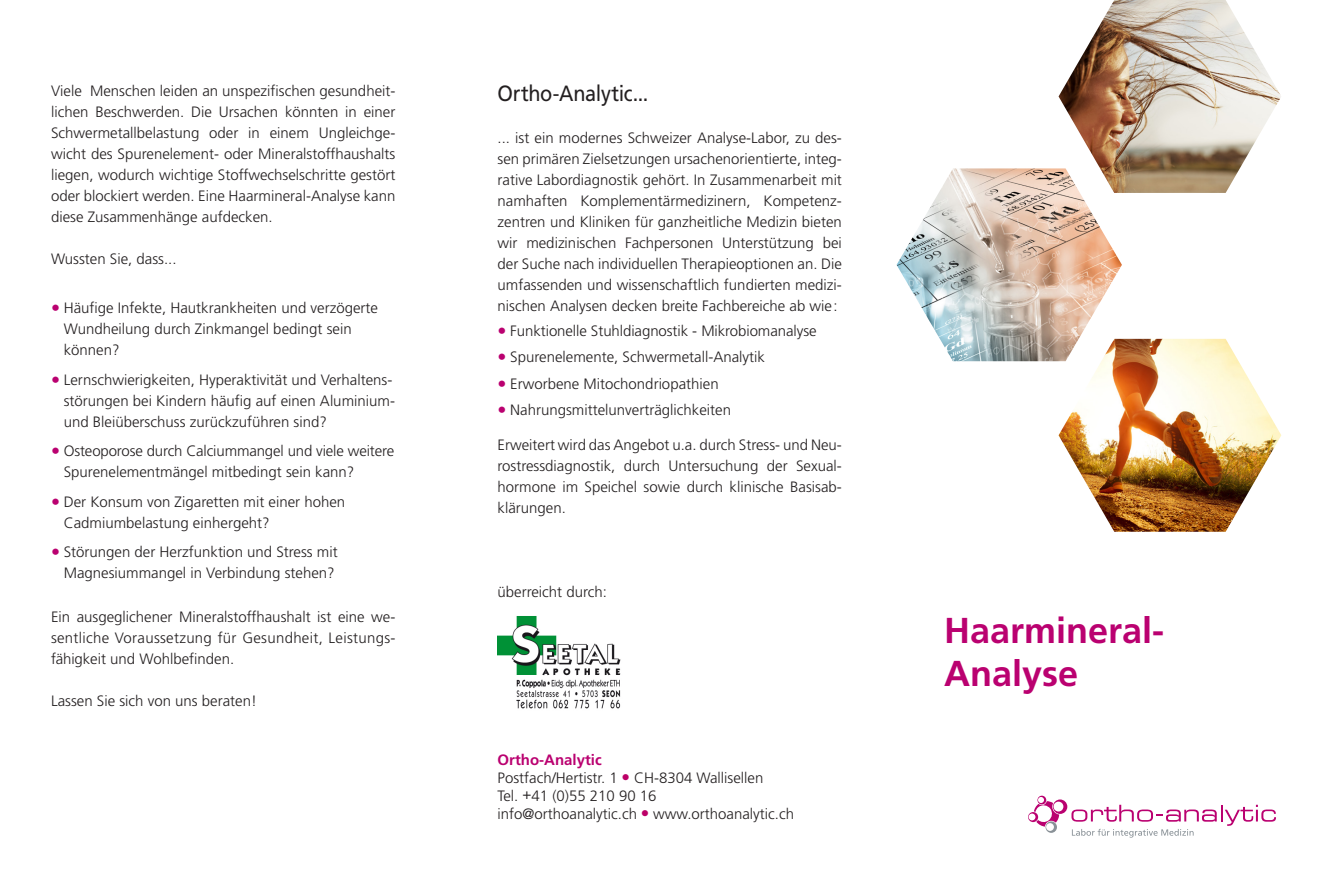
<style>
.page{position:relative;width:1331px;height:893px;background:#fff}
.page>*{position:absolute;margin:0;border:0;box-sizing:border-box;transform-origin:0 0}
.t1{font:700 36px "Frutiger LT Std";color:#ba0170}
.Titel_1{font:22.05px "Frutiger LT Std";letter-spacing:-.015em;color:#231f20;scale:.9 1}
.Lauftext{font:300 15px/21px "Frutiger LT Std";color:#231f20;text-align:justify}
.Lauftext-2{font:700 15px "Frutiger LT Std";color:#ba0170}
.s1{font-size:18px;color:#ba0170}
.s2{color:#bc0067}
</style>
<div class="page">
<svg style="left:1028px;top:796px;width:248px;height:42px"></svg>
<img style="left:1058px;top:339px;width:223px;height:193px">
<img style="left:896px;top:168px;width:226px;height:193px">
<img style="left:1058px;top:0;width:223px;height:193px">
<img style="left:497px;top:616px;width:124px;height:93px">
<p class="Lauftext" style="left:51px;top:81px;width:346px">Viele Menschen leiden an unspezifischen gesundheit&shy;lichen Beschwerden. Die Ursachen könnten in einer Schwermetallbelastung oder in einem Ungleichge&shy;wicht des Spurenelement- oder Mineralstoffhaushalts liegen, wodurch wichtige Stoffwechselschritte gestört oder blockiert werden. Eine Haarmineral-Analyse kann diese Zusammenhänge aufdecken.</p>
<p class="Lauftext" style="left:51px;top:249px;width:127px">Wussten Sie, dass...</p>
<p class="Lauftext" style="left:64px;top:298px;width:316px;text-align:left;text-indent:-13px"><span class="s1">•</span> Häufige Infekte, Hautkrankheiten und verzögerte<br>Wundheilung durch Zinkmangel bedingt sein können?</p>
<p class="Lauftext" style="left:64px;top:369px;width:333px;text-align:left;text-indent:-13px"><span class="s1">•</span> Lernschwierigkeiten, Hyperaktivität und Verhaltens&shy;störungen bei Kindern häufig auf einen Aluminium&shy;und Bleiüberschuss zurückzuführen sind?</p>
<p class="Lauftext" style="left:64px;top:441px;width:332px;text-indent:-13px"><span class="s1">•</span> Osteoporose durch Calciummangel und viele weitere<br>Spurenelementmängel mitbedingt sein kann?</p>
<p class="Lauftext" style="left:64px;top:491px;width:283px;text-indent:-13px"><span class="s1">•</span> Der Konsum von Zigaretten mit einer hohen<br>Cadmiumbelastung einhergeht?</p>
<p class="Lauftext" style="left:51px;top:542px;width:288px;text-align:right"><span class="s1">•</span> Störungen der Herzfunktion und Stress mit<br>Magnesiummangel in Verbindung stehen?</p>
<p class="Lauftext" style="left:51px;top:606px;width:346px">Ein ausgeglichener Mineralstoffhaushalt ist eine we&shy;sentliche Voraussetzung für Gesundheit, Leistungs&shy;fähigkeit und Wohlbefinden.</p>
<p class="Lauftext" style="left:51px;top:690px;width:207px">Lassen Sie sich von uns beraten!</p>
<p class="Titel_1" style="left:497px;top:80px;width:169px">Ortho-Analytic...</p>
<p class="Lauftext" style="left:497px;top:127px;width:346px">... ist ein modernes Schweizer Analyse-Labor, zu des&shy;sen primären Zielsetzungen ursachenorientierte, integ&shy;rative Labordiagnostik gehört. In Zusammenarbeit mit namhaften Komplementärmedizinern, Kompetenz&shy;zentren und Kliniken für ganzheitliche Medizin bieten wir medizinischen Fachpersonen Unterstützung bei der Suche nach individuellen Therapieoptionen an. Die umfassenden und wissenschaftlich fundierten medizi&shy;nischen Analysen decken breite Fachbereiche ab wie:</p>
<p class="Lauftext" style="left:497px;top:320px;width:321px"><span class="s1">•</span> Funktionelle Stuhldiagnostik - Mikrobiomanalyse</p>
<p class="Lauftext" style="left:497px;top:347px;width:269px"><span class="s1">•</span> Spurenelemente, Schwermetall-Analytik</p>
<p class="Lauftext" style="left:497px;top:373px;width:223px"><span class="s1">•</span> Erworbene Mitochondriopathien</p>
<p class="Lauftext" style="left:497px;top:400px;width:235px"><span class="s1">•</span> Nahrungsmittelunverträglichkeiten</p>
<p class="Lauftext" style="left:497px;top:434px;width:346px">Erweitert wird das Angebot u.a. durch Stress- und Neu&shy;rostressdiagnostik, durch Untersuchung der Sexual&shy;hormone im Speichel sowie durch klinische Basisab&shy;klärungen.</p>
<p class="Lauftext" style="left:497px;top:581px;width:111px">überreicht durch:</p>
<p class="Lauftext-2" style="left:497px;top:751px;width:106px">Ortho-Analytic</p>
<p class="Lauftext" style="left:497px;top:767px;width:267px">Postfach/Hertistr. 1 <span class="s2">●</span> CH-8304 Wallisellen</p>
<p class="Lauftext" style="left:497px;top:785px;width:161px">Tel. +41 (0)55 210 90 16</p>
<p class="Lauftext" style="left:497px;top:803px;width:298px">info@orthoanalytic.ch <span class="s2">●</span> www.orthoanalytic.ch</p>
<p class="t1" style="left:944px;top:609px;width:222px">Haarmineral-</p>
<p class="t1" style="left:944px;top:652px;width:136px">Analyse</p>
</div>
